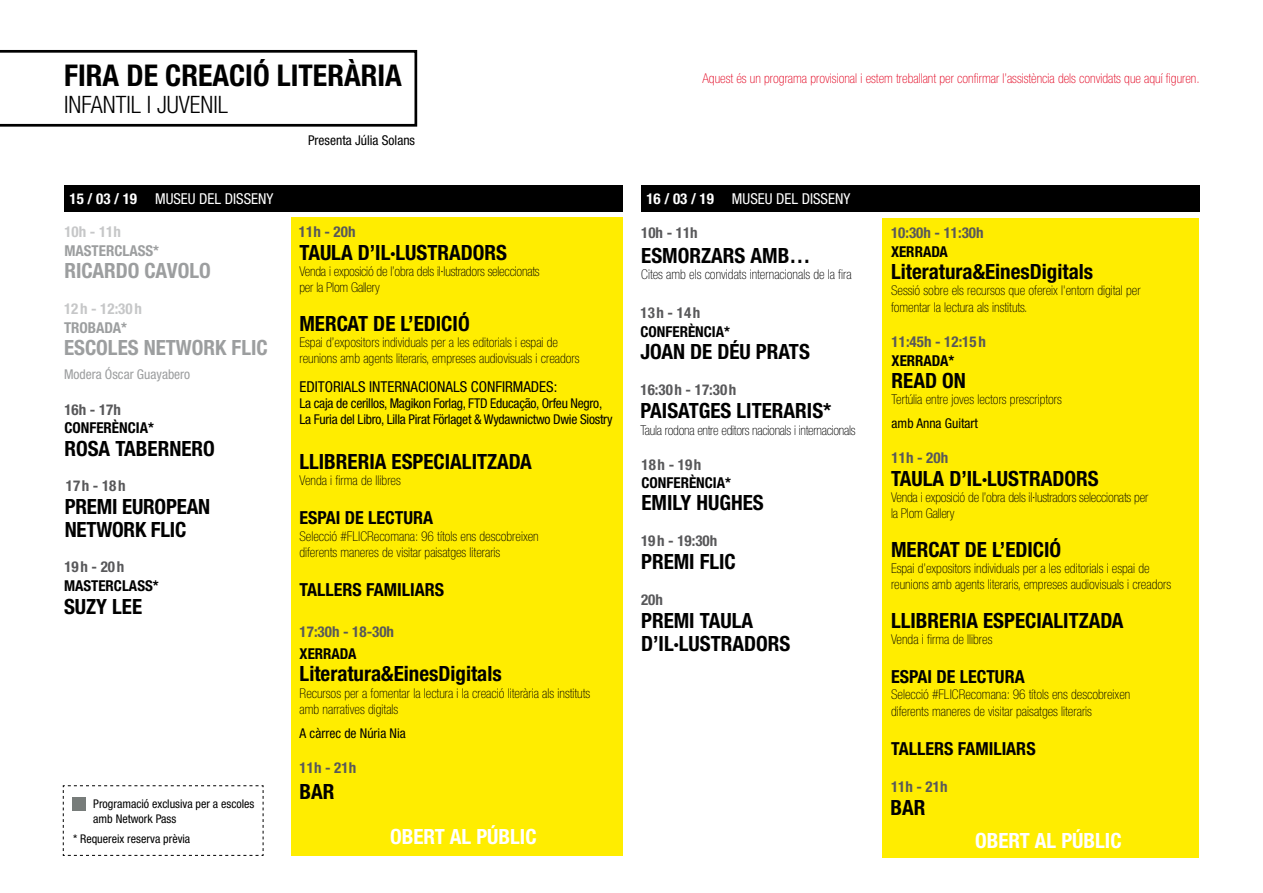
<style>
.page{position:relative;width:1263px;height:893px;background:#fff}
.page>*{position:absolute;margin:0;border:0;box-sizing:border-box;transform-origin:0 0}
.t1{font:700 condensed 30px "Helvetica Neue LT Std";color:#000}
.t2{font:300 condensed 24px "Helvetica Neue LT Std";color:#000}
.t3{font:700 condensed 21px/22.5px "Helvetica Neue LT Std";color:#000}
.t4{font:700 condensed 21px "Helvetica Neue LT Std";color:#9c9e9f}
.t5{font:700 condensed 21px "Helvetica Neue LT Std";color:#fff}
.t6{font:700 condensed 18px "Helvetica Neue LT Std";color:#000}
.t7{font:700 condensed 15px "Helvetica Neue LT Std";color:#58585a}
.t8{font:700 condensed 15px "Helvetica Neue LT Std";color:#000}
.t9{font:condensed 15px "Helvetica Neue LT Std";color:#fff}
.t10{font:condensed 15px "Helvetica Neue LT Std";color:#000}
.t11{font:700 condensed 15px "Helvetica Neue LT Std";color:#9c9e9f}
.t12{font:700 condensed 15px "Helvetica Neue LT Std";color:#c6c7c8}
.t13{font:100 condensed 13.5px/16.2px "Helvetica Neue LT Std";color:#000}
.t14{font:condensed 13.5px/16.2px "Helvetica Neue LT Std";letter-spacing:-.02em;color:#000}
.t15{font:100 condensed 13.5px "Helvetica Neue LT Std";color:#e2001e}
.t16{font:condensed 13.5px "Helvetica Neue LT Std";color:#000}
.t17{font:100 condensed 13.5px "Helvetica Neue LT Std";letter-spacing:-.02em;color:#000}
.t18{font:condensed 13.5px "Helvetica Neue LT Std";color:#9c9e9f}
.t19{font:condensed 12px/14.4px "Helvetica Neue LT Std";color:#000}
.s1{font-weight:700}
</style>
<div class="page">
<div style="left:882px;top:218px;width:317px;height:639px;background:#ffed00"></div>
<div style="left:291px;top:218px;width:331px;height:638px;background:#ffed00"></div>
<svg style="left:0;top:50px;width:417px;height:77px"></svg>
<div style="left:64px;top:185px;width:558px;height:27px;background:#000"></div>
<div style="left:641px;top:185px;width:558px;height:27px;background:#000"></div>
<svg style="left:63px;top:785px;width:201px;height:71px"></svg>
<h1 class="t1" style="left:64px;top:57px;width:339px">FIRA DE CREACIÓ LITERÀRIA</h1>
<h2 class="t2" style="left:64px;top:90px;width:165px">INFANTIL I JUVENIL</h2>
<p class="t16" style="left:308px;top:132px;width:108px">Presenta Júlia Solans</p>
<p class="t15" style="left:702px;top:71px;width:499px">Aquest és un programa provisional i estem treballant per confirmar l’assistència dels convidats que aquí figuren.</p>
<p class="t9" style="left:70px;top:190px;width:205px"><span class="s1">15 / 03 / 19</span> MUSEU DEL DISSENY</p>
<p class="t9" style="left:646px;top:190px;width:205px"><span class="s1">16 / 03 / 19</span> MUSEU DEL DISSENY</p>
<p class="t12" style="left:64px;top:223px;width:58px">10h - 11h</p>
<p class="t7" style="left:299px;top:222px;width:58px">11h - 20h</p>
<p class="t7" style="left:641px;top:224px;width:58px">10h - 11h</p>
<h3 class="t3" style="left:299px;top:241px;width:209px">TAULA D’IL·LUSTRADORS</h3>
<p class="t13" style="left:299px;top:263px;width:242px">Venda i exposició de l’obra dels il·lustradors seleccionats per la Plom Gallery</p>
<h3 class="t3" style="left:299px;top:312px;width:172px">MERCAT DE L’EDICIÓ</h3>
<p class="t13" style="left:299px;top:334px;width:282px">Espai d’expositors individuals per a les editorials i espai de reunions amb agents literaris, empreses audiovisuals i creadors</p>
<p class="t10" style="left:299px;top:378px;width:259px">EDITORIALS INTERNACIONALS CONFIRMADES:</p>
<p class="t14" style="left:299px;top:395px;width:315px">La caja de cerillos, Magikon Forlag, FTD Educação, Orfeu Negro,<br>La Furia del Libro, Lilla Pirat Förlaget &amp; Wydawnictwo Dwie Siostry</p>
<h3 class="t3" style="left:299px;top:450px;width:234px">LLIBRERIA ESPECIALITZADA</h3>
<p class="t13" style="left:299px;top:472px;width:103px">Venda i firma de llibres</p>
<h3 class="t6" style="left:299px;top:507px;width:135px">ESPAI DE LECTURA</h3>
<p class="t13" style="left:299px;top:528px;width:241px">Selecció #FLICRecomana: 96 títols ens descobreixen diferents maneres de visitar paisatges literaris</p>
<h3 class="t6" style="left:299px;top:579px;width:146px">TALLERS FAMILIARS</h3>
<p class="t11" style="left:64px;top:241px;width:96px">MASTERCLASS*</p>
<h3 class="t4" style="left:64px;top:258px;width:148px">RICARDO CAVOLO</h3>
<h3 class="t3" style="left:641px;top:244px;width:171px">ESMORZARS AMB…</h3>
<p class="t13" style="left:641px;top:266px;width:212px">Cites amb els convidats internacionals de la fira</p>
<p class="t12" style="left:64px;top:300px;width:79px">12h - 12:30h</p>
<p class="t7" style="left:640px;top:303px;width:61px">13h - 14h</p>
<p class="t11" style="left:64px;top:318px;width:64px">TROBADA*</p>
<h3 class="t4" style="left:64px;top:335px;width:205px">ESCOLES NETWORK FLIC</h3>
<p class="t18" style="left:64px;top:367px;width:128px">Modera Óscar Guayabero</p>
<p class="t8" style="left:640px;top:322px;width:91px">CONFERÈNCIA*</p>
<h3 class="t3" style="left:640px;top:340px;width:171px">JOAN DE DÉU PRATS</h3>
<p class="t7" style="left:640px;top:381px;width:97px">16:30h - 17:30h</p>
<h3 class="t3" style="left:640px;top:399px;width:192px">PAISATGES LITERARIS*</h3>
<p class="t17" style="left:640px;top:422px;width:217px">Taula rodona entre editors nacionals i internacionals</p>
<p class="t7" style="left:64px;top:400px;width:58px">16h - 17h</p>
<p class="t8" style="left:64px;top:419px;width:91px">CONFERÈNCIA*</p>
<h3 class="t3" style="left:64px;top:437px;width:152px">ROSA TABERNERO</h3>
<p class="t7" style="left:641px;top:455px;width:61px">18h - 19h</p>
<p class="t8" style="left:641px;top:473px;width:91px">CONFERÈNCIA*</p>
<h3 class="t3" style="left:641px;top:491px;width:124px">EMILY HUGHES</h3>
<p class="t7" style="left:66px;top:477px;width:61px">17h - 18h</p>
<h3 class="t3" style="left:65px;top:495px;width:147px">PREMI EUROPEAN<br>NETWORK FLIC</h3>
<p class="t7" style="left:641px;top:532px;width:78px">19h - 19:30h</p>
<h3 class="t3" style="left:641px;top:550px;width:96px">PREMI FLIC</h3>
<p class="t7" style="left:64px;top:558px;width:61px">19h - 20h</p>
<p class="t8" style="left:64px;top:577px;width:96px">MASTERCLASS*</p>
<h3 class="t3" style="left:64px;top:595px;width:80px">SUZY LEE</h3>
<p class="t7" style="left:641px;top:591px;width:23px">20h</p>
<h3 class="t3" style="left:641px;top:609px;width:151px">PREMI TAULA<br>D’IL·LUSTRADORS</h3>
<p class="t7" style="left:300px;top:623px;width:96px">17:30h - 18-30h</p>
<p class="t8" style="left:300px;top:644px;width:58px">XERRADA</p>
<h3 class="t3" style="left:300px;top:662px;width:204px">Literatura&amp;EinesDigitals</h3>
<p class="t13" style="left:300px;top:685px;width:292px">Recursos per a fomentar la lectura i la creació literària als instituts amb narratives digitals</p>
<p class="t16" style="left:300px;top:725px;width:108px">A càrrec de Núria Nia</p>
<p class="t7" style="left:300px;top:758px;width:58px">11h - 21h</p>
<p class="t7" style="left:891px;top:224px;width:94px">10:30h - 11:30h</p>
<p class="t8" style="left:891px;top:242px;width:58px">XERRADA</p>
<h3 class="t3" style="left:891px;top:260px;width:204px">Literatura&amp;EinesDigitals</h3>
<p class="t13" style="left:891px;top:282px;width:251px">Sessió sobre els recursos que ofereix l'entorn digital per fomentar la lectura als instituts.</p>
<p class="t7" style="left:892px;top:332px;width:96px">11:45h - 12:15h</p>
<p class="t8" style="left:892px;top:351px;width:64px">XERRADA*</p>
<h3 class="t3" style="left:892px;top:369px;width:76px">READ ON</h3>
<p class="t13" style="left:892px;top:391px;width:172px">Tertúlia entre joves lectors prescriptors</p>
<p class="t16" style="left:892px;top:416px;width:88px">amb Anna Guitart</p>
<p class="t7" style="left:892px;top:448px;width:58px">11h - 20h</p>
<h3 class="t3" style="left:891px;top:467px;width:209px">TAULA D’IL·LUSTRADORS</h3>
<p class="t13" style="left:891px;top:489px;width:259px">Venda i exposició de l’obra dels il·lustradors seleccionats per la Plom Gallery</p>
<h3 class="t3" style="left:891px;top:538px;width:172px">MERCAT DE L’EDICIÓ</h3>
<p class="t13" style="left:891px;top:560px;width:282px">Espai d’expositors individuals per a les editorials i espai de reunions amb agents literaris, empreses audiovisuals i creadors</p>
<h3 class="t3" style="left:891px;top:609px;width:234px">LLIBRERIA ESPECIALITZADA</h3>
<p class="t13" style="left:891px;top:631px;width:103px">Venda i firma de llibres</p>
<h3 class="t6" style="left:891px;top:666px;width:135px">ESPAI DE LECTURA</h3>
<p class="t13" style="left:891px;top:686px;width:241px">Selecció #FLICRecomana: 96 títols ens descobreixen diferents maneres de visitar paisatges literaris</p>
<h3 class="t6" style="left:891px;top:737px;width:146px">TALLERS FAMILIARS</h3>
<p class="t19" style="left:93px;top:797px;width:163px">Programació exclusiva per a escoles amb Network Pass</p>
<p class="t19" style="left:73px;top:832px;width:119px">* Requereix reserva prèvia</p>
<h3 class="t3" style="left:300px;top:780px;width:37px">BAR</h3>
<p class="t7" style="left:891px;top:778px;width:58px">11h - 21h</p>
<h3 class="t3" style="left:890px;top:796px;width:37px">BAR</h3>
<h3 class="t5" style="left:390px;top:824px;width:148px">OBERT AL PÚBLIC</h3>
<h3 class="t5" style="left:975px;top:828px;width:148px">OBERT AL PÚBLIC</h3>
</div>
